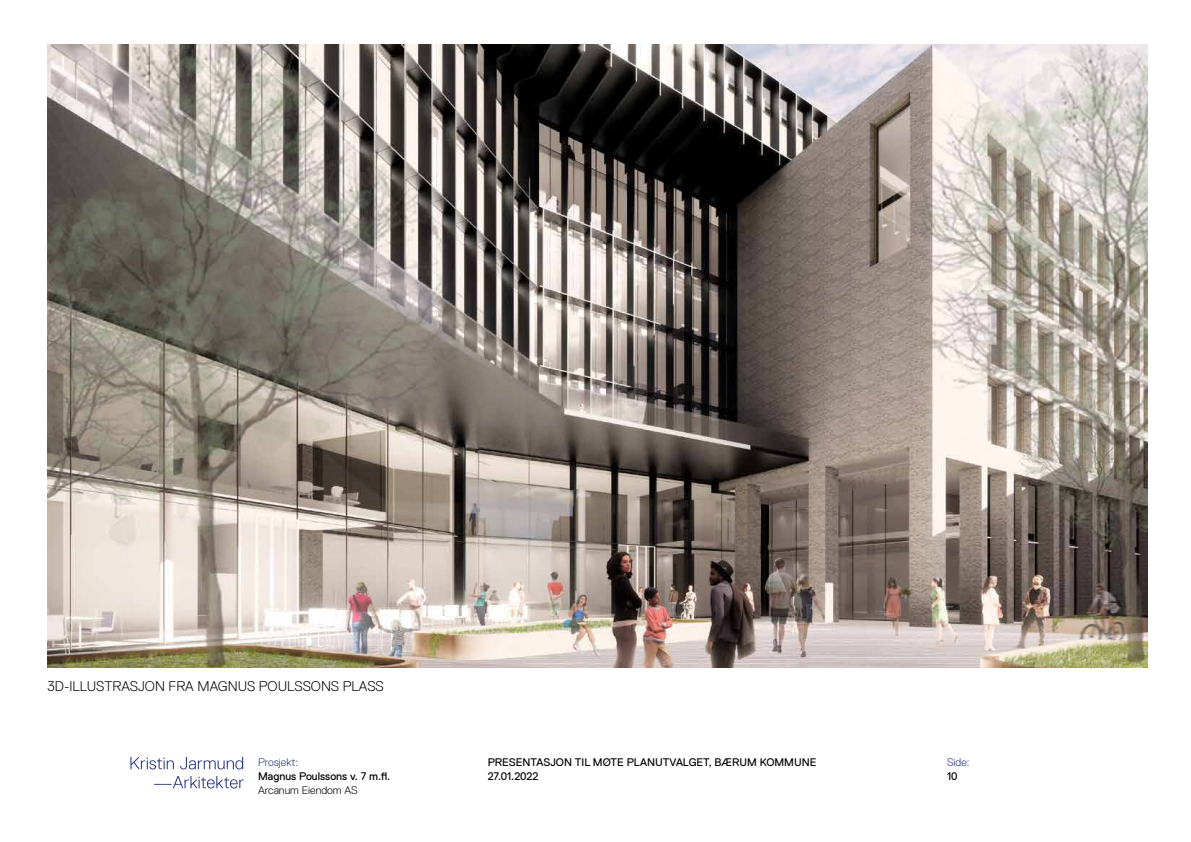
<style>
.page{position:relative;width:1191px;height:842px;background:#fff}
.page>*{position:absolute;margin:0;border:0;box-sizing:border-box;transform-origin:0 0}
.t1{font:300 14px "Replica Std";color:#000}
.t2{font:300 12px "Replica Std";color:#000}
.t3{font:11px/14px "Replica Std";color:#000}
.t4{font:300 11px "Replica Std";color:#000}
.t5{font:300 11px "Replica Std";color:#283583}
</style>
<div class="page">
<img style="left:47px;top:44px;width:1100px;height:624px">
<svg style="left:130px;top:757px;width:44px;height:12px"></svg>
<svg style="left:180px;top:757px;width:63px;height:12px"></svg>
<svg style="left:154px;top:776px;width:90px;height:12px"></svg>
<p class="t2" style="left:47px;top:673px;width:79px">PERSPEKTIV 4</p>
<p class="t1" style="left:47px;top:679px;width:338px">3D-ILLUSTRASJON FRA MAGNUS POULSSONS PLASS</p>
<p class="t5" style="left:258px;top:756px;width:42px">Prosjekt:</p>
<p class="t3" style="left:258px;top:769px;width:134px">Magnus Poulssons v. 7 m.fl.</p>
<p class="t4" style="left:258px;top:784px;width:101px">Arcanum Eiendom AS</p>
<p class="t3" style="left:488px;top:755px;width:330px">PRESENTASJON TIL MØTE PLANUTVALGET, BÆRUM KOMMUNE<br>27.01.2022</p>
<p class="t5" style="left:947px;top:756px;width:24px">Side:</p>
<p class="t3" style="left:947px;top:769px;width:12px">10</p>
</div>
